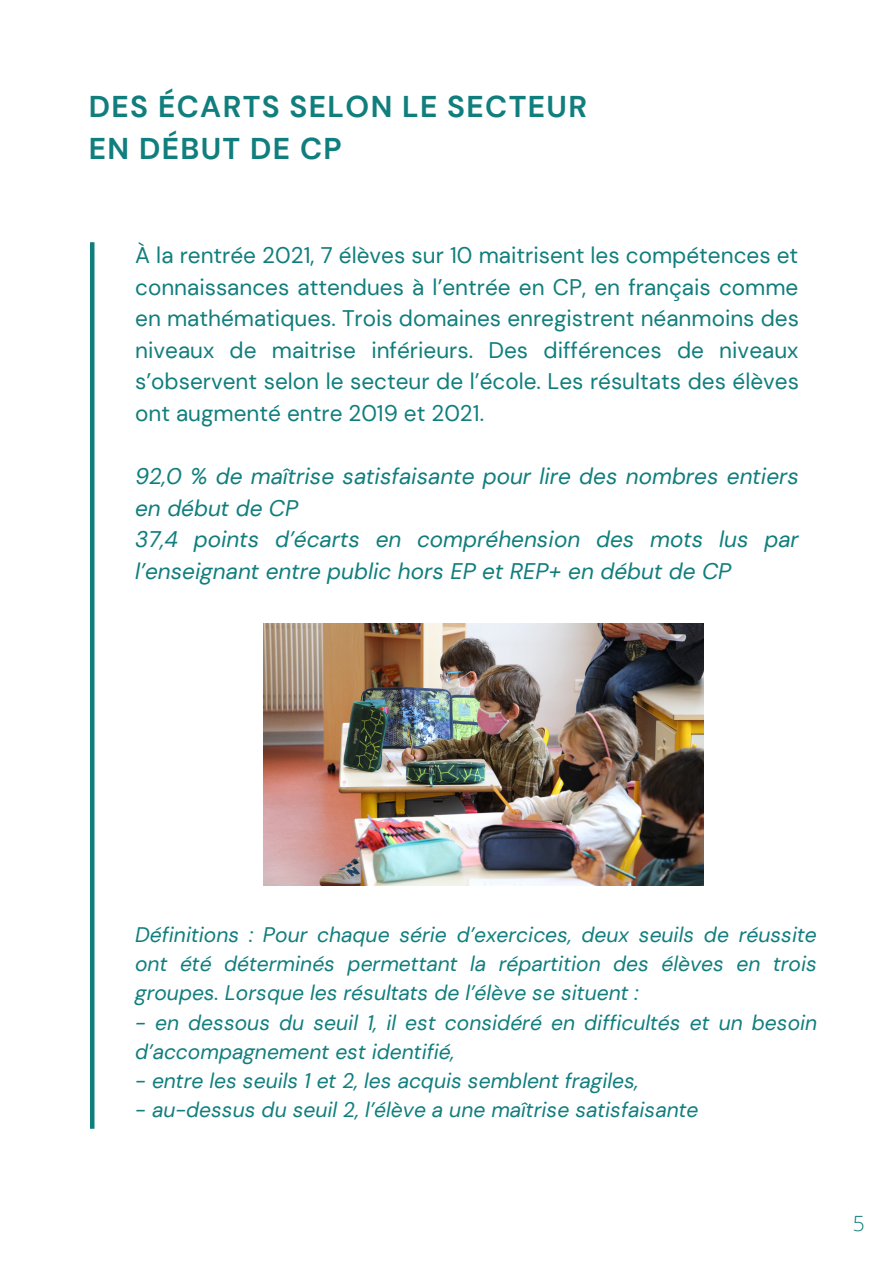
<style>
.page{position:relative;width:894px;height:1264px;background:#fff}
.page>*{position:absolute;margin:0;border:0;box-sizing:border-box;transform-origin:0 0}
.t1{font:700 30px/41.7px "DM Sans";letter-spacing:.045em;color:#107e7d}
.t2{font:22.5px/31.5px "DM Sans";color:#107e7d;text-align:justify}
.t3{font:italic 22.5px/31.5px "DM Sans";color:#107e7d}
.t4{font:italic 21px/29.2px "DM Sans";color:#107e7d;text-align:justify}
.t5{font:300 21px "Open Sans";color:#107e7d}
</style>
<div class="page">
<hr style="left:90px;top:242px;width:4px;height:886px;background:#107e7d">
<img style="left:263px;top:624px;width:440px;height:261px">
<h1 class="t1" style="left:89px;top:86px;width:499px">DES ÉCARTS SELON LE SECTEUR<br>EN DÉBUT DE CP</h1>
<p class="t2" style="left:135px;top:240px;width:665px">À la rentrée 2021, 7 élèves sur 10 maitrisent les compétences et connaissances attendues à l’entrée en CP, en français comme en mathématiques. Trois domaines enregistrent néanmoins des niveaux de maitrise inférieurs. Des différences de niveaux s’observent selon le secteur de l’école. Les résultats des élèves ont augmenté entre 2019 et 2021.</p>
<p class="t3" style="left:135px;top:460px;width:665px">92,0 % de maîtrise satisfaisante pour lire des nombres entiers en début de CP<br>37,4 points d’écarts en compréhension des mots lus par l’enseignant entre public hors EP et REP+ en début de CP</p>
<p class="t4" style="left:135px;top:919px;width:683px">Définitions : Pour chaque série d’exercices, deux seuils de réussite ont été déterminés permettant la répartition des élèves en trois groupes. Lorsque les résultats de l’élève se situent :</p>
<p class="t4" style="left:135px;top:1007px;width:683px">- en dessous du seuil 1, il est considéré en difficultés et un besoin d’accompagnement est identifié,</p>
<p class="t4" style="left:135px;top:1066px;width:505px">- entre les seuils 1 et 2, les acquis semblent fragiles,</p>
<p class="t4" style="left:135px;top:1095px;width:564px">- au-dessus du seuil 2, l’élève a une maîtrise satisfaisante</p>
<p class="t5" style="left:852px;top:1208px;width:13px">5</p>
</div>
